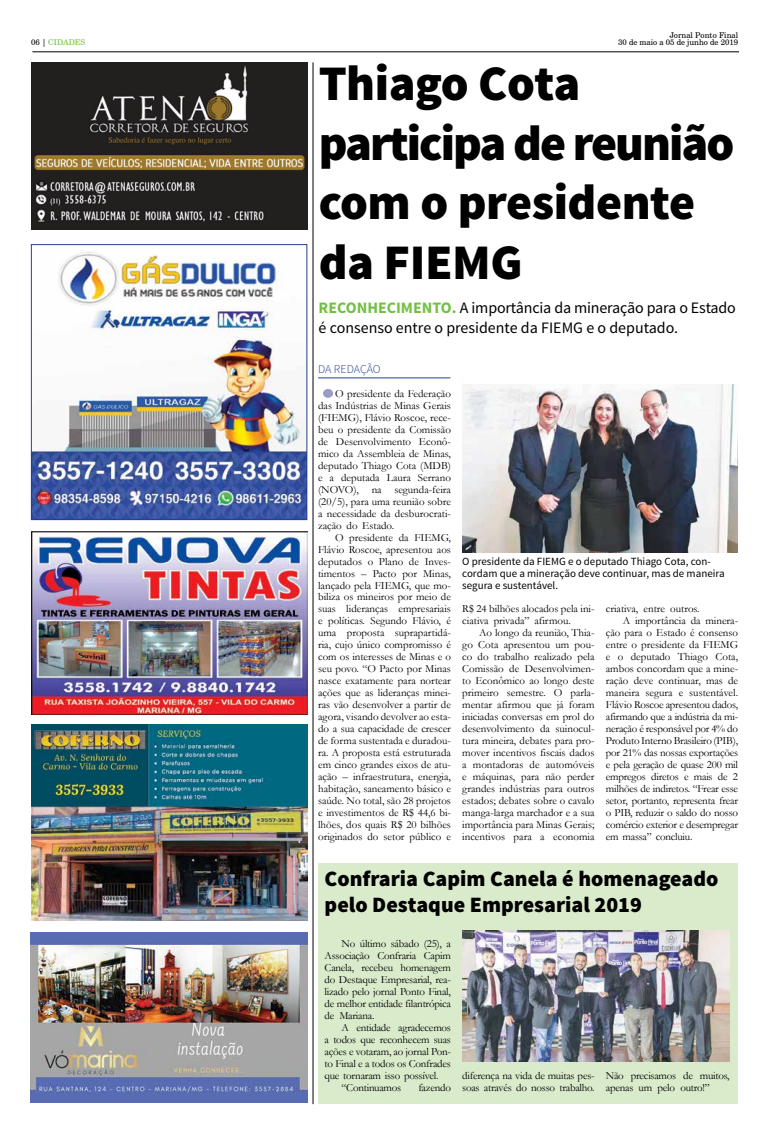
<style>
.page{position:relative;width:766px;height:1134px;background:#fff}
.page>*{position:absolute;margin:0;border:0;box-sizing:border-box;transform-origin:0 0}
.t1{font:900 49.8px/59.8px "Source Sans Pro";letter-spacing:-.02em;color:#000}
.t2{font:900 21.9px/26.3px "Source Sans Pro";color:#000}
.t3{font:15.9px/19.1px "Source Sans Pro";letter-spacing:-.01em;color:#000}
.t4{font:300 12px "Source Sans Pro";letter-spacing:-.01em;color:#25408f}
.t5{font:11px/12px "Garamond";letter-spacing:-.02em;color:#000;text-align:justify}
.t6{font:11px/12px "Garamond";color:#000}
.t7{font:11px/12px "Source Sans Pro";color:#000}
.t8{font:8px "Century Schlbk Cyrillic BT";color:#000}
.t9{font:8px "Century Schlbk Cyrillic BT";color:#72bf44}
.s1{color:#000}
.s2{font-weight:700;color:#72bf44}
</style>
<div class="page">
<hr style="left:32px;top:51px;width:706px;height:1px;background:#000">
<img style="left:31px;top:532px;width:276px;height:183px">
<img style="left:31px;top:62px;width:276px;height:168px">
<img style="left:32px;top:725px;width:275px;height:195px">
<img style="left:31px;top:932px;width:276px;height:171px">
<img style="left:33px;top:252px;width:272px;height:266px">
<div style="left:31px;top:244px;width:276px;height:276px;border:1px solid #25408f"></div>
<hr style="left:313px;top:62px;width:1px;height:1042px;background:#000">
<hr style="left:318px;top:377px;width:132px;height:1px;background:#25408f">
<div style="left:323px;top:389px;width:10px;height:9px;background:#9b9bc5;border-radius:50%"></div>
<img style="left:462px;top:385px;width:275px;height:168px">
<div style="left:318px;top:864px;width:419px;height:240px;background:#d9ebcb"></div>
<img style="left:462px;top:930px;width:267px;height:132px">
<p class="t8" style="left:669px;top:30px;width:70px">Jornal Ponto Final</p>
<p class="t9" style="left:31px;top:37px;width:56px"><span class="s1">06 |</span> CIDADES</p>
<p class="t8" style="left:618px;top:38px;width:121px">30 de maio a 05 de junho de 2019</p>
<h1 class="t1" style="left:318px;top:56px;width:417px">Thiago Cota participa de reunião com o presidente da FIEMG</h1>
<h3 class="t3" style="left:318px;top:299px;width:418px"><span class="s2">RECONHECIMENTO.</span> A importância da mineração para o Estado é consenso entre o presidente da FIEMG e o deputado.</h3>
<p class="t4" style="left:318px;top:362px;width:64px">DA REDAÇÃO</p>
<p class="t5" style="left:318px;top:387px;width:134px;text-indent:17px">O presidente da Federação das Indústrias de Minas Gerais (FIEMG), Flávio Roscoe, rece&shy;beu o presidente da Comissão de Desenvolvimento Econô&shy;mico da Assembleia de Minas, deputado Thiago Cota (MDB) e a deputada Laura Serrano (NOVO), na segunda-feira (20/5), para uma reunião sobre a necessidade da desburocrati&shy;zação do Estado.</p>
<p class="t5" style="left:318px;top:531px;width:134px;text-indent:17px">O presidente da FIEMG, Flávio Roscoe, apresentou aos deputados o Plano de Inves&shy;timentos – Pacto por Minas, lançado pela FIEMG, que mo&shy;biliza os mineiros por meio de suas lideranças empresariais e políticas. Segundo Flávio, é uma proposta suprapartidá&shy;ria, cujo único compromisso é com os interesses de Minas e o seu povo. “O Pacto por Minas nasce exatamente para nortear ações que as lideranças minei&shy;ras vão desenvolver a partir de agora, visando devolver ao esta&shy;do a sua capacidade de crescer de forma sustentada e duradou&shy;ra. A proposta está estruturada em cinco grandes eixos de atu&shy;ação – infraestrutura, energia, habitação, saneamento básico e saúde. No total, são 28 projetos e investimentos de R$ 44,6 bi&shy;lhões, dos quais R$ 20 bilhões originados do setor público e</p>
<p class="t7" style="left:462px;top:555px;width:264px">O presidente da FIEMG e o deputado Thiago Cota, con&shy;cordam que a mineração deve continuar, mas de maneira segura e sustentável.</p>
<p class="t6" style="left:462px;top:603px;width:134px">R$ 24 bilhões alocados pela ini&shy;ciativa privada” afirmou.</p>
<p class="t5" style="left:462px;top:627px;width:134px;text-indent:17px">Ao longo da reunião, Thia&shy;go Cota apresentou um pou&shy;co do trabalho realizado pela Comissão de Desenvolvimen&shy;to Econômico ao longo deste primeiro semestre. O parla&shy;mentar afirmou que já foram iniciadas conversas em prol do desenvolvimento da suinocul&shy;tura mineira, debates para pro&shy;mover incentivos fiscais dados a montadoras de automóveis e máquinas, para não perder grandes indústrias para outros estados; debates sobre o cavalo manga-larga marchador e a sua importância para Minas Gerais; incentivos para a economia</p>
<p class="t6" style="left:605px;top:603px;width:95px">criativa, entre outros.</p>
<p class="t6" style="left:622px;top:615px;width:117px">A importância da minera-</p>
<p class="t6" style="left:605px;top:627px;width:134px">ção para o Estado é consenso</p>
<p class="t6" style="left:605px;top:638px;width:134px">entre o presidente da FIEMG</p>
<p class="t6" style="left:605px;top:650px;width:134px">e o deputado Thiago Cota,</p>
<p class="t6" style="left:605px;top:662px;width:134px">ambos concordam que a mine-</p>
<p class="t6" style="left:605px;top:674px;width:134px">ração deve continuar, mas de</p>
<p class="t6" style="left:605px;top:686px;width:134px">maneira segura e sustentável.</p>
<p class="t5" style="left:605px;top:698px;width:134px">Flávio Roscoe apresentou dados,</p>
<p class="t5" style="left:605px;top:710px;width:134px">afirmando que a indústria da mi-</p>
<p class="t5" style="left:605px;top:722px;width:134px">neração é responsável por 4% do</p>
<p class="t5" style="left:605px;top:734px;width:134px">Produto Interno Brasileiro (PIB),</p>
<p class="t5" style="left:605px;top:746px;width:134px">por 21% das nossas exportações</p>
<p class="t5" style="left:605px;top:758px;width:134px">e pela geração de quase 200 mil</p>
<p class="t5" style="left:605px;top:770px;width:134px">empregos diretos e mais de 2</p>
<p class="t5" style="left:605px;top:782px;width:134px">milhões de indiretos. “Frear esse</p>
<p class="t5" style="left:605px;top:794px;width:134px">setor, portanto, representa frear</p>
<p class="t5" style="left:605px;top:806px;width:134px">o PIB, reduzir o saldo do nosso</p>
<p class="t5" style="left:605px;top:818px;width:134px">comércio exterior e desempregar</p>
<p class="t5" style="left:605px;top:830px;width:88px">em massa” concluiu.</p>
<h2 class="t2" style="left:324px;top:866px;width:395px">Confraria Capim Canela é homenageado pelo Destaque Empresarial 2019</h2>
<p class="t5" style="left:324px;top:937px;width:128px;text-indent:17px">No último sábado (25), a Associação Confraria Capim Canela, recebeu homenagem do Destaque Empresarial, rea&shy;lizado pelo jornal Ponto Final, de melhor entidade filantrópica de Mariana.</p>
<p class="t5" style="left:341px;top:1021px;width:111px">A entidade agradecemos</p>
<p class="t5" style="left:324px;top:1033px;width:128px">a todos que reconhecem suas</p>
<p class="t5" style="left:324px;top:1045px;width:128px">ações e votaram, ao jornal Pon-</p>
<p class="t5" style="left:324px;top:1057px;width:128px">to Final e a todos os Confrades</p>
<p class="t5" style="left:324px;top:1069px;width:115px">que tornaram isso possível.</p>
<p class="t5" style="left:341px;top:1081px;width:61px">“Continuamos</p>
<p class="t5" style="left:418px;top:1081px;width:34px">fazendo</p>
<p class="t5" style="left:462px;top:1069px;width:134px">diferença na vida de muitas pes&shy;soas através do nosso trabalho.</p>
<p class="t5" style="left:605px;top:1069px;width:125px">Não precisamos de muitos, apenas um pelo outro!”</p>
</div>
